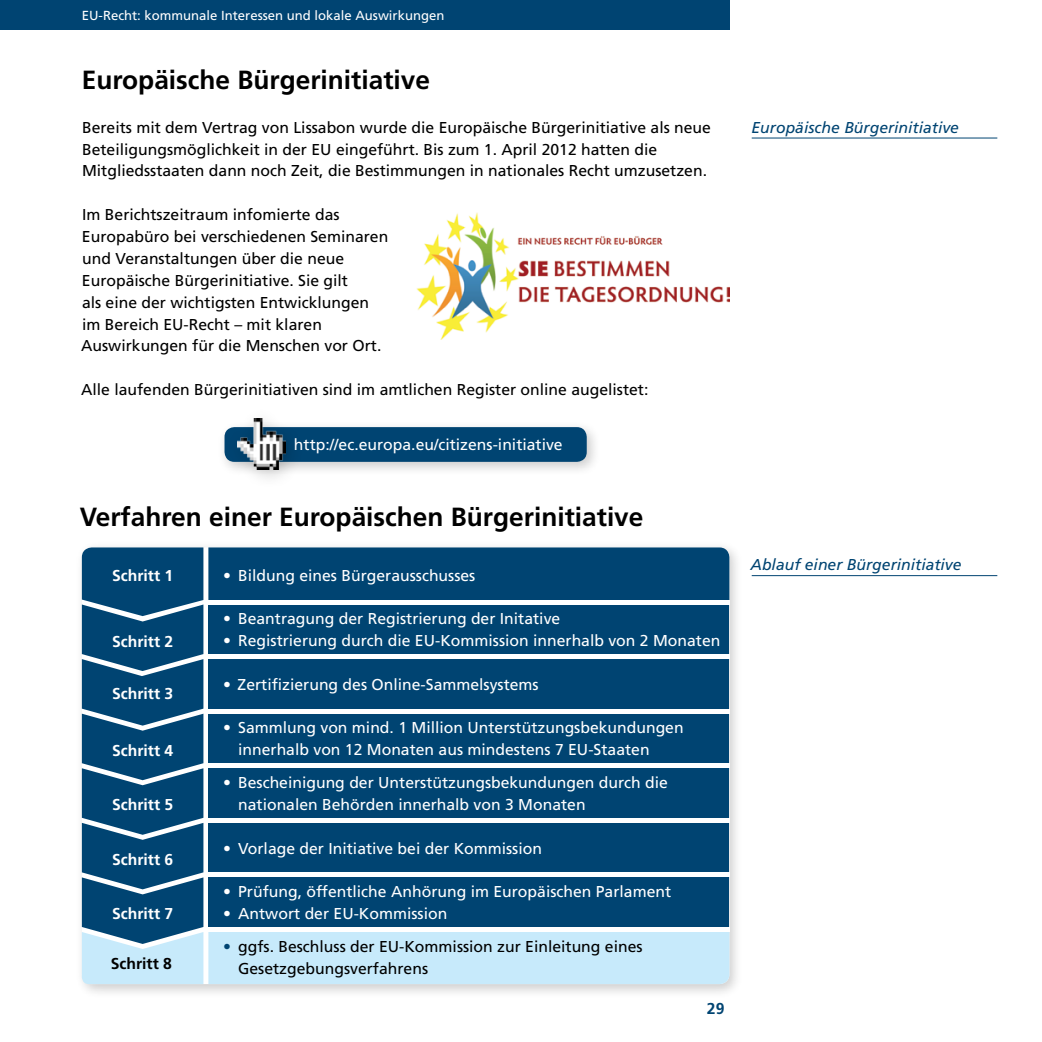
<style>
.page{position:relative;width:1042px;height:1042px;background:#fff}
.page>*{position:absolute;margin:0;border:0;box-sizing:border-box;transform-origin:0 0}
.t1{font:700 26.25px "Frutiger";color:#000}
.Fliesstext{font:15.75px/21.9px "Frutiger";color:#000}
.t2{font:15.75px/21.9px "Frutiger";color:#fff}
.t3{font:700 15.75px "Frutiger";color:#fff}
.t4{font:italic 15.75px "Frutiger";color:#004472}
.t5{font:700 15.75px "Frutiger";color:#000}
.t6{font:700 15.75px "Frutiger";color:#004472}
.t7{font:13.12px "Frutiger";color:#fff}
.s1{font-weight:700;color:#004472}
</style>
<div class="page">
<div style="left:0;top:0;width:729px;height:30px;background:#004472"></div>
<div style="left:218px;top:420px;width:383px;height:56px;background:#000;opacity:.2"></div>
<div style="left:224px;top:427px;width:363px;height:35px;background:#004472;border-radius:10px"></div>
<div style="left:225px;top:405px;width:80px;height:84px;background:#000;opacity:.2"></div>
<img style="left:237px;top:418px;width:48px;height:51px">
<hr style="left:752px;top:138px;width:245px;height:1px;background:#004472">
<img style="left:417px;top:213px;width:312px;height:127px">
<hr style="left:752px;top:575px;width:245px;height:1px;background:#004472">
<div style="left:75px;top:540px;width:668px;height:458px;background:#000;opacity:.2"></div>
<svg style="left:82px;top:547px;width:647px;height:437px;background:#2d678e"></svg>
<p class="t7" style="left:82px;top:8px;width:364px">EU-Recht: kommunale Interessen und lokale Auswirkungen</p>
<h4 class="t1" style="left:82px;top:64px;width:350px">Europäische Bürgerinitiative</h4>
<p class="Fliesstext" style="left:82px;top:116px;width:630px">Bereits mit dem Vertrag von Lissabon wurde die Europäische Bürgerinitiative als neue<br>Beteiligungsmöglichkeit in der EU eingeführt. Bis zum 1. April 2012 hatten die<br>Mitgliedsstaaten dann noch Zeit, die Bestimmungen in nationales Recht umzusetzen.</p>
<p class="Fliesstext" style="left:81px;top:204px;width:309px">Im Berichtszeitraum infomierte das Europabüro bei verschiedenen Seminaren und Veranstaltungen über die neue Europäische Bürgerinitiative. Sie gilt<br>als eine der wichtigsten Entwicklungen im Bereich EU-Recht – mit klaren Auswirkungen für die Menschen vor Ort.</p>
<p class="Fliesstext" style="left:81px;top:379px;width:569px">Alle laufenden Bürgerinitiativen sind im amtlichen Register online augelistet:</p>
<p class="t2" style="left:294px;top:434px;width:270px">http://ec.europa.eu/citizens-initiative</p>
<h4 class="t1" style="left:80px;top:502px;width:565px">Verfahren einer Europäischen Bürgerinitiative</h4>
<p class="t3" style="left:112px;top:566px;width:63px">Schritt 1</p>
<p class="t2" style="left:223px;top:564px;width:254px">• Bildung eines Bürgerausschusses</p>
<p class="t3" style="left:112px;top:632px;width:63px">Schritt 2</p>
<p class="t3" style="left:112px;top:684px;width:63px">Schritt 3</p>
<p class="t3" style="left:112px;top:741px;width:63px">Schritt 4</p>
<p class="t3" style="left:112px;top:795px;width:63px">Schritt 5</p>
<p class="t3" style="left:112px;top:850px;width:63px">Schritt 6</p>
<p class="t3" style="left:112px;top:904px;width:63px">Schritt 7</p>
<p class="t5" style="left:111px;top:954px;width:63px">Schritt 8</p>
<p class="t2" style="left:223px;top:608px;width:338px">• Beantragung der Registrierung der Initative</p>
<p class="t2" style="left:223px;top:630px;width:499px">• Registrierung durch die EU-Kommission innerhalb von 2 Monaten</p>
<p class="t2" style="left:223px;top:673px;width:317px">• Zertifizierung des Online-Sammelsystems</p>
<p class="t2" style="left:238px;top:717px;width:447px;text-indent:-15px">• Sammlung von mind. 1 Million Unterstützungsbekundungen innerhalb von 12 Monaten aus mindestens 7 EU-Staaten</p>
<p class="t2" style="left:238px;top:772px;width:431px;text-indent:-15px">• Bescheinigung der Unterstützungsbekundungen durch die nationalen Behörden innerhalb von 3 Monaten</p>
<p class="t2" style="left:223px;top:837px;width:320px">• Vorlage der Initiative bei der Kommission</p>
<p class="t2" style="left:223px;top:881px;width:449px">• Prüfung, öffentliche Anhörung im Europäischen Parlament</p>
<p class="t2" style="left:223px;top:903px;width:226px">• Antwort der EU-Kommission</p>
<p class="Fliesstext" style="left:238px;top:935px;width:406px;text-indent:-15px"><span class="s1">•</span> ggfs. Beschluss der EU-Kommission zur Einleitung eines<br>Gesetzgebungsverfahrens</p>
<p class="t6" style="left:707px;top:999px;width:19px">29</p>
<p class="t4" style="left:751px;top:118px;width:209px">Europäische Bürgerinitiative</p>
<p class="t4" style="left:750px;top:555px;width:212px">Ablauf einer Bürgerinitiative</p>
</div>
